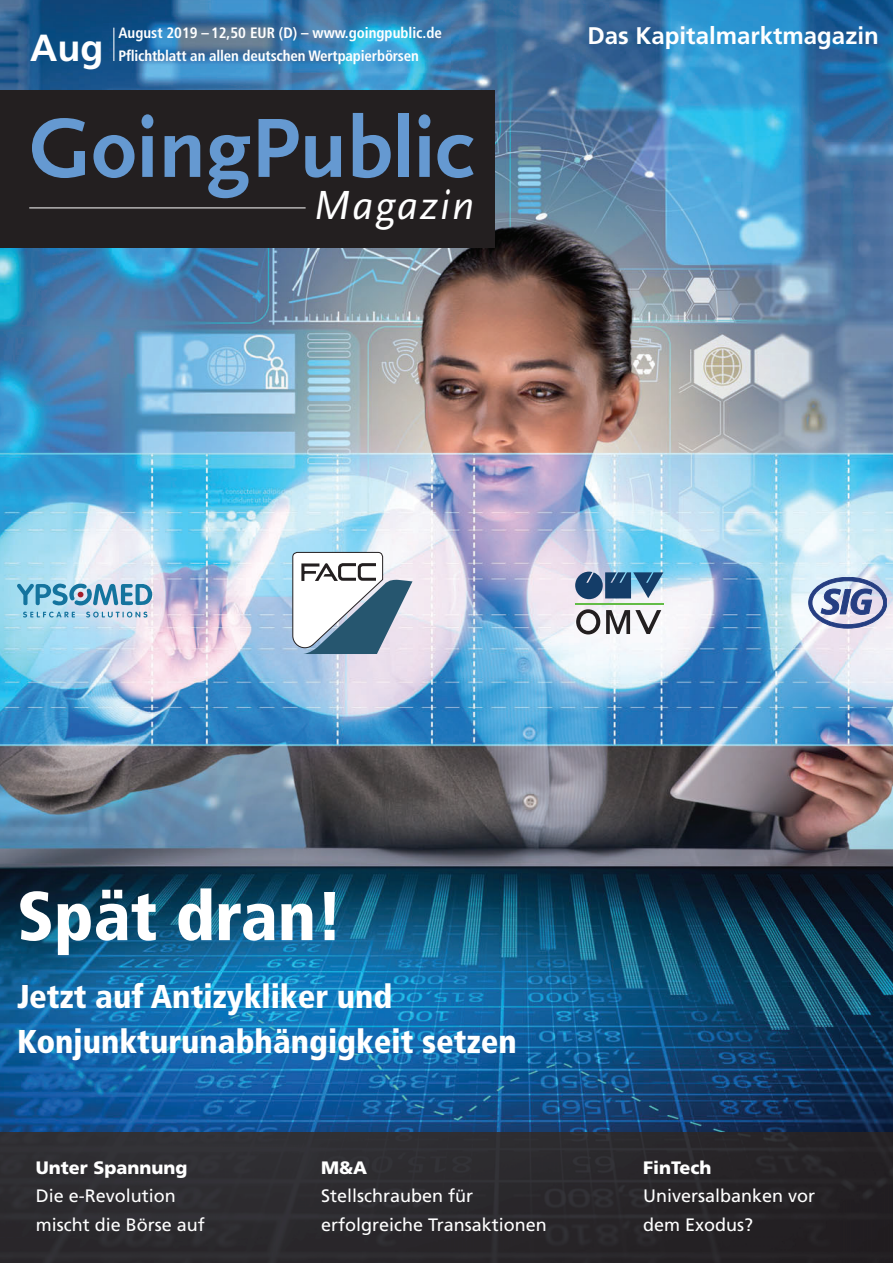
<style>
.page{position:relative;width:893px;height:1263px;background:#fff}
.page>*{position:absolute;margin:0;border:0;box-sizing:border-box;transform-origin:0 0}
.t1{font:700 87.75px "Scala Sans";color:#6599d1}
.t2{font:900 condensed 69px "Frutiger LT";color:#fff}
.t3{font:italic 42.6px "Scala Sans";letter-spacing:.05em;color:#fff}
.t4{font:700 37.8px "Frutiger LT";color:#fff}
.t5{font:900 condensed 33px/45px "Frutiger LT";color:#fff}
.t6{font:700 24px "Frutiger LT";color:#fff}
.t7{font:18px/28.5px "Frutiger";color:#fff}
.t8{font:900 18px "Frutiger";color:#fff}
.t9{font:700 condensed 15px "Frutiger LT";letter-spacing:-.01em;color:#fff}
</style>
<div class="page">
<img style="left:0;top:0;width:893px;height:1263px">
<div style="left:0;top:90px;width:495px;height:157px;background:#231f20"></div>
<hr style="left:29px;top:207px;width:277px;height:1px;background:#fff">
<img style="left:104px;top:18px;width:346px;height:55px">
<hr style="left:113px;top:28px;width:1px;height:33px;background:#fff">
<svg style="left:292px;top:552px;width:120px;height:102px"></svg>
<svg style="left:575px;top:572px;width:88px;height:27px;background:#507295"></svg>
<hr style="left:575px;top:603px;width:88px;height:2px;background:#63bc47">
<svg style="left:576px;top:609px;width:24px;height:25px"></svg>
<svg style="left:606px;top:610px;width:55px;height:24px"></svg>
<svg style="left:809px;top:577px;width:78px;height:51px;background:#9ba6c6"></svg>
<div style="left:812px;top:581px;width:71px;height:44px;border:1px solid #253e82;border-radius:50%"></div>
<div style="left:809px;top:577px;width:78px;height:51px;border:1px solid #253e82;border-radius:50%"></div>
<svg style="left:23px;top:612px;width:52px;height:6px"></svg>
<svg style="left:86px;top:612px;width:62px;height:6px"></svg>
<svg style="left:17px;top:583px;width:135px;height:23px;background:#7bb0cb"></svg>
<h3 class="t4" style="left:30px;top:32px;width:75px">Aug</h3>
<p class="t9" style="left:118px;top:27px;width:325px">August 2019 – 12,50 EUR (D) – www.goingpublic.de</p>
<p class="t9" style="left:118px;top:49px;width:302px">Pflichtblatt an allen deutschen Wertpapierbörsen</p>
<h1 class="t1" style="left:29px;top:95px;width:446px">GoingPublic</h1>
<h3 class="t3" style="left:313px;top:179px;width:162px">Magazin</h3>
<h3 class="t6" style="left:587px;top:25px;width:293px">Das Kapitalmarktmagazin</h3>
<h2 class="t2" style="left:17px;top:887px;width:327px">Spät dran!</h2>
<h3 class="t5" style="left:17px;top:976px;width:501px">Jetzt auf Antizykliker und<br>Konjunkturunabhängigkeit setzen</h3>
<p class="t8" style="left:36px;top:1160px;width:153px">Unter Spannung</p>
<p class="t7" style="left:36px;top:1183px;width:171px">Die e-Revolution mischt die Börse auf</p>
<p class="t8" style="left:321px;top:1160px;width:48px">M&amp;A</p>
<p class="t7" style="left:321px;top:1183px;width:227px">Stellschrauben für erfolgreiche Transaktionen</p>
<p class="t8" style="left:643px;top:1160px;width:70px">FinTech</p>
<p class="t7" style="left:643px;top:1183px;width:174px">Universalbanken vor dem Exodus?</p>
</div>
